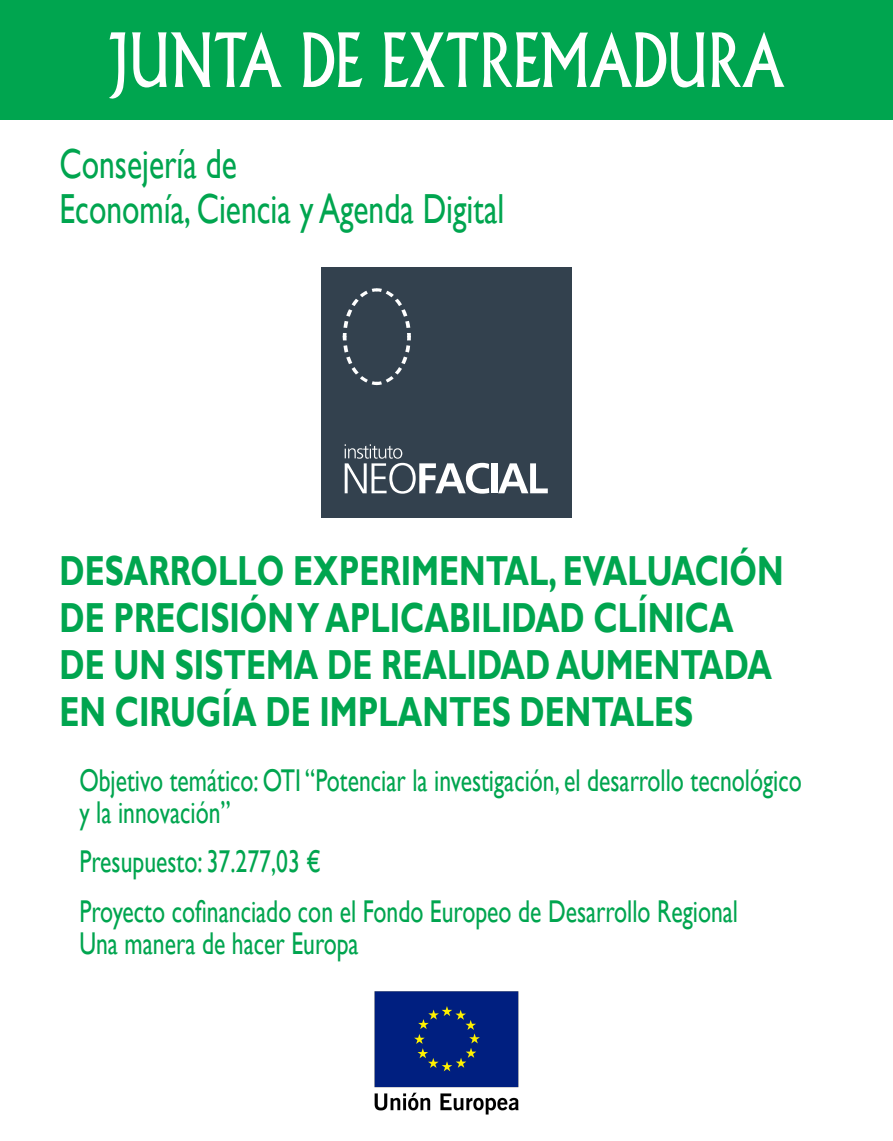
<style>
.page{position:relative;width:893px;height:1141px;background:#fff}
.page>*{position:absolute;margin:0;border:0;box-sizing:border-box;transform-origin:0 0}
.t1{font:72.8px "Albertus MT Std";color:#fff;scale:.75 1}
.t2{font:700 42px/47.2px "Gill Sans";color:#00a54f;scale:.75 1}
.t3{font:42px/45.5px "Gill Sans";color:#00a54f;scale:.75 1}
.t4{font:31.5px/32.2px "Gill Sans";color:#00a54f;scale:.75 1}
</style>
<div class="page">
<div style="left:0;top:0;width:893px;height:119px;background:#00a54f"></div>
<div style="left:321px;top:268px;width:250px;height:250px;background:#33414e"></div>
<div style="left:491px;top:463px;width:6px;height:30px;background:#fff"></div>
<svg style="left:498px;top:463px;width:50px;height:30px"></svg>
<svg style="left:345px;top:444px;width:144px;height:50px"></svg>
<svg style="left:343px;top:288px;width:68px;height:97px"></svg>
<img style="left:374px;top:991px;width:145px;height:124px">
<p class="t1" style="left:108px;top:18px;width:904px">JUNTA DE EXTREMADURA</p>
<p class="t3" style="left:60px;top:142px;width:595px">Consejería de<br>Economía, Ciencia y Agenda Digital</p>
<p class="t2" style="left:60px;top:548px;width:967px">DESARROLLO EXPERIMENTAL, EVALUACIÓN DE PRECISIÓN Y APLICABILIDAD CLÍNICA DE UN SISTEMA DE REALIDAD AUMENTADA EN CIRUGÍA DE IMPLANTES DENTALES</p>
<p class="t4" style="left:79px;top:765px;width:965px">Objetivo temático: OTI “Potenciar la investigación, el desarrollo tecnológico y la innovación”</p>
<p class="t4" style="left:79px;top:846px;width:323px">Presupuesto: 37.277,03 €</p>
<p class="t4" style="left:79px;top:895px;width:880px">Proyecto cofinanciado con el Fondo Europeo de Desarrollo Regional<br>Una manera de hacer Europa</p>
</div>
